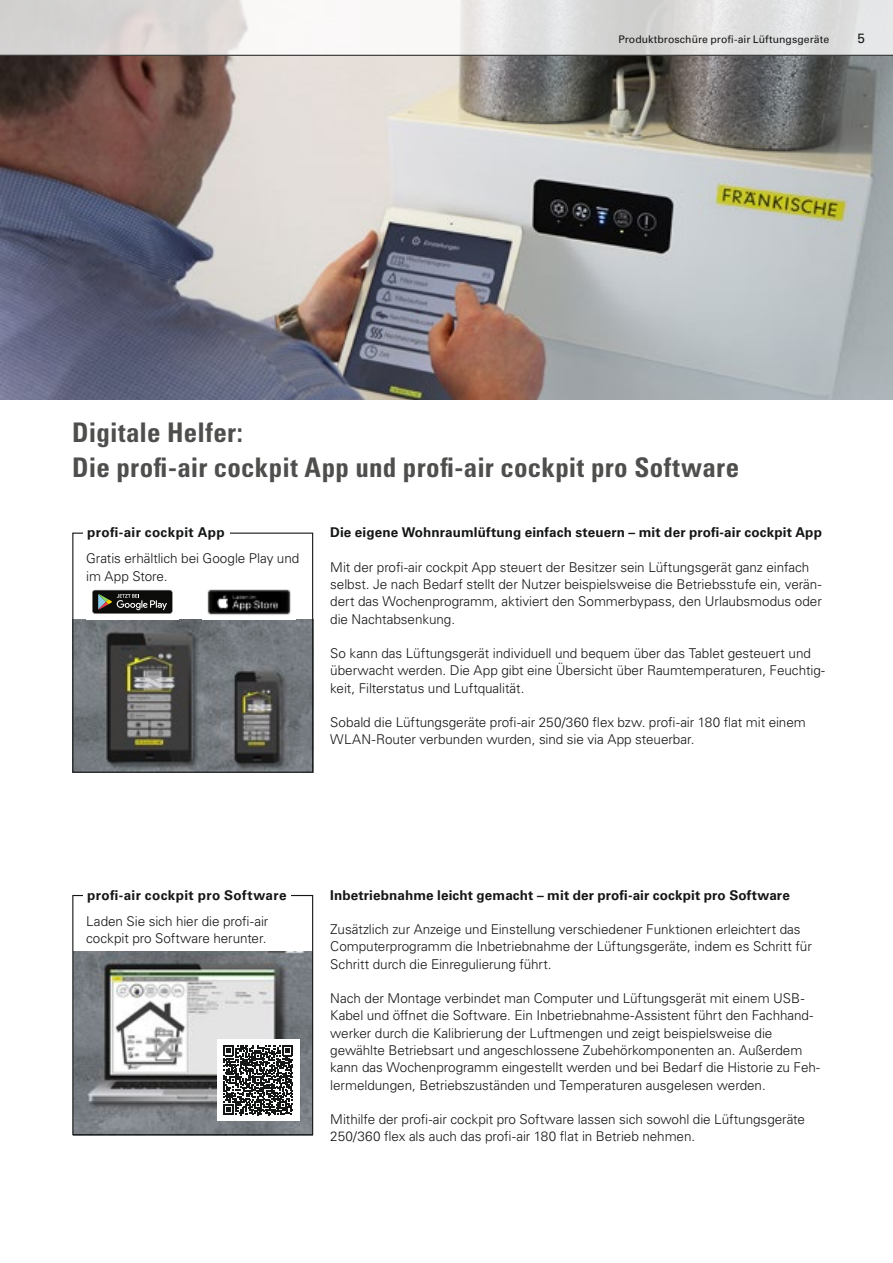
<style>
.page{position:relative;width:893px;height:1263px;background:#fff}
.page>*{position:absolute;margin:0;border:0;box-sizing:border-box;transform-origin:0 0}
.t1{font:700 condensed 27px/34.5px "Univers LT Pro";letter-spacing:.01em;color:#4e4e4d}
.t2{font:300 13.5px/17.2px "Univers LT Pro 45";letter-spacing:-.005em;color:#151616}
.t3{font:700 13.5px "Univers LT Pro 65";letter-spacing:.01em;color:#151616}
.t4{font:700 13.5px "Univers LT Pro 65";letter-spacing:.03em;color:#151616}
.t5{font:13.5px "Univers LT Pro 55 Roman";color:#151616}
.t6{font:10.5px "Univers LT Pro 55 Roman";letter-spacing:.005em;color:#151616}
</style>
<div class="page">
<img style="left:0;top:56px;width:893px;height:343px">
<svg style="left:1px;top:0;width:892px;height:55px"></svg>
<hr style="left:0;top:55px;width:893px;height:1px;background:#151616">
<img style="left:74px;top:952px;width:237px;height:181px">
<div style="left:72px;top:895px;width:241px;height:240px;border:1px solid #151616"></div>
<div style="left:83px;top:887px;width:208px;height:15px;background:#fff"></div>
<div style="left:217px;top:1039px;width:82px;height:82px;background:#fff"></div>
<svg style="left:223px;top:1045px;width:70px;height:70px"></svg>
<img style="left:74px;top:620px;width:240px;height:153px">
<div style="left:72px;top:533px;width:241px;height:240px;border:1px solid #151616"></div>
<div style="left:83px;top:525px;width:146px;height:15px;background:#fff"></div>
<img style="left:207px;top:589px;width:84px;height:26px">
<svg style="left:92px;top:590px;width:80px;height:24px;background:#353532"></svg>
<p class="t6" style="left:618px;top:32px;width:212px">Produktbroschüre profi-air Lüftungsgeräte</p>
<p class="t5" style="left:857px;top:29px;width:9px">5</p>
<h1 class="t1" style="left:72px;top:415px;width:668px">Digitale Helfer:<br>Die profi-air cockpit App und profi-air cockpit pro Software</h1>
<p class="t4" style="left:87px;top:523px;width:139px">profi-air cockpit App</p>
<p class="t2" style="left:86px;top:549px;width:215px">Gratis erhältlich bei Google Play und im App Store.</p>
<p class="t3" style="left:330px;top:523px;width:493px">Die eigene Wohnraumlüftung einfach steuern – mit der profi-air cockpit App</p>
<p class="t2" style="left:330px;top:558px;width:493px">Mit der profi-air cockpit App steuert der Besitzer sein Lüftungsgerät ganz einfach selbst. Je nach Bedarf stellt der Nutzer beispielsweise die Betriebsstufe ein, verän&shy;dert das Wochenprogramm, aktiviert den Sommerbypass, den Urlaubsmodus oder die Nachtabsenkung.</p>
<p class="t2" style="left:330px;top:644px;width:496px">So kann das Lüftungsgerät individuell und bequem über das Tablet gesteuert und überwacht werden. Die App gibt eine Übersicht über Raumtemperaturen, Feuchtig&shy;keit, Filterstatus und Luftqualität.</p>
<p class="t2" style="left:330px;top:713px;width:477px">Sobald die Lüftungsgeräte profi-air 250/360 flex bzw. profi-air 180 flat mit einem<br>WLAN-Router verbunden wurden, sind sie via App steuerbar.</p>
<p class="t4" style="left:87px;top:885px;width:201px">profi-air cockpit pro Software</p>
<p class="t2" style="left:86px;top:912px;width:184px">Laden Sie sich hier die profi-air cockpit pro Software herunter.</p>
<p class="t3" style="left:330px;top:885px;width:461px">Inbetriebnahme leicht gemacht – mit der profi-air cockpit pro Software</p>
<p class="t2" style="left:330px;top:920px;width:483px">Zusätzlich zur Anzeige und Einstellung verschiedener Funktionen erleichtert das<br>Computerprogramm die Inbetriebnahme der Lüftungsgeräte, indem es Schritt für<br>Schritt durch die Einregulierung führt.</p>
<p class="t2" style="left:330px;top:989px;width:491px">Nach der Montage verbindet man Computer und Lüftungsgerät mit einem USB-Kabel und öffnet die Software. Ein Inbetriebnahme-Assistent führt den Fachhand&shy;werker durch die Kalibrierung der Luftmengen und zeigt beispielsweise die gewählte Betriebsart und angeschlossene Zubehörkomponenten an. Außerdem kann das Wochenprogramm eingestellt werden und bei Bedarf die Historie zu Feh&shy;lermeldungen, Betriebszuständen und Temperaturen ausgelesen werden.</p>
<p class="t2" style="left:330px;top:1110px;width:476px">Mithilfe der profi-air cockpit pro Software lassen sich sowohl die Lüftungsgeräte<br>250/360 flex als auch das profi-air 180 flat in Betrieb nehmen.</p>
</div>
